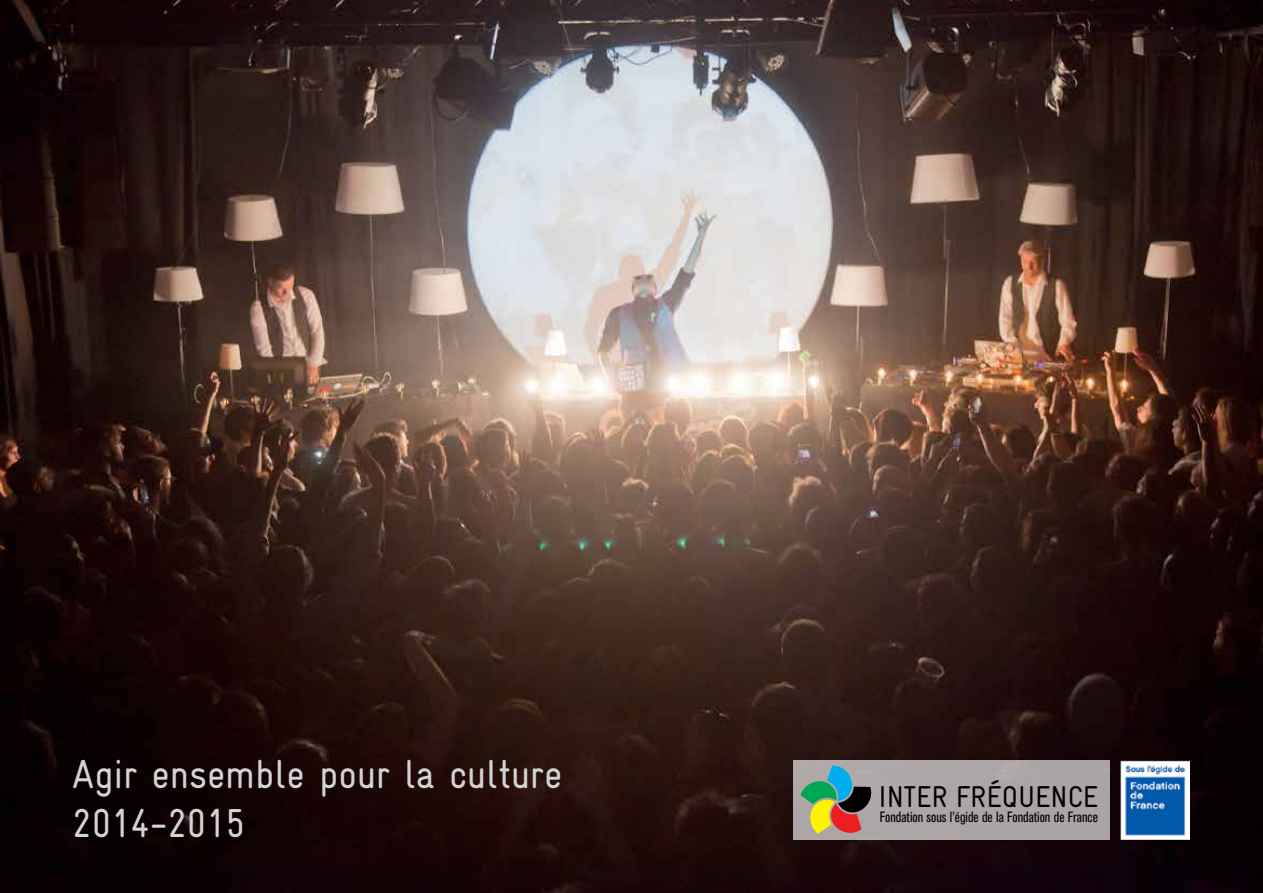
<style>
.page{position:relative;width:1263px;height:893px;background:#fff}
.page>*{position:absolute;margin:0;border:0;box-sizing:border-box;transform-origin:0 0}
.t1{font:condensed 40.5px/48.6px "Gravur";color:#d1d3d4}
.t2{font:condensed 30.15px "Gravur";color:#000}
.t3{font:condensed 14.7px "Akzidenz Grotesk BE";color:#000}
</style>
<div class="page">
<img style="left:0;top:0;width:1263px;height:893px">
<div style="left:794px;top:760px;width:316px;height:80px;background:#aca5a6"></div>
<svg style="left:800px;top:765px;width:72px;height:69px"></svg>
<img style="left:1121px;top:760px;width:68px;height:79px">
<h1 class="t1" style="left:72px;top:750px;width:492px">Agir ensemble pour la culture<br>2014-2015</h1>
<h2 class="t2" style="left:878px;top:780px;width:221px">INTER FRÉQUENCE</h2>
<p class="t3" style="left:880px;top:809px;width:220px">Fondation sous l’égide de la Fondation de France</p>
</div>
